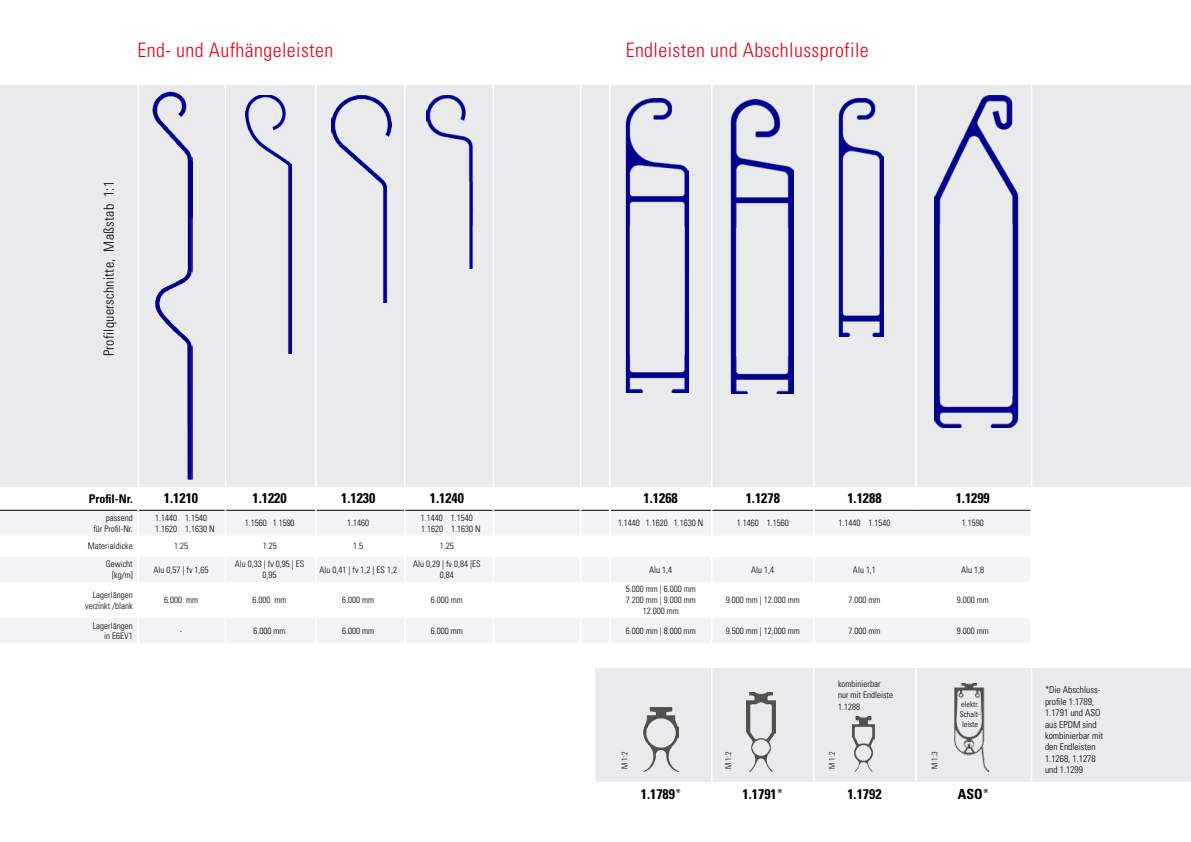
<style>
.page{position:relative;width:1191px;height:842px;background:#fff}
.page>*{position:absolute;margin:0;border:0;box-sizing:border-box;transform-origin:0 0}
.t1{font:300 condensed 20px "Univers LT Std";letter-spacing:.02em;color:#e2001a}
.t2{font:700 condensed 14px "Univers LT Std";color:#000}
.t3{font:300 condensed 14px "Univers LT Std";letter-spacing:.02em;color:#000}
.t4{font:700 condensed 12px "Univers LT Std";color:#000}
.t5{font:300 condensed 9.5px/11.4px "Univers LT Std";color:#000}
.t6{font:300 condensed 9px/10.8px "Univers LT Std";color:#000;text-align:right}
.t7{font:300 condensed 8px/9.6px "Univers LT Std";color:#000}
.s1{font-weight:300}
</style>
<div class="page">
<div style="left:595px;top:668px;width:596px;height:114px;background:#e8eaeb"></div>
<div style="left:0;top:85px;width:1191px;height:401px;background:#e8eaeb"></div>
<hr style="left:915px;top:85px;width:1px;height:724px;background:#fff">
<img style="left:246px;top:95px;width:45px;height:258px">
<img style="left:331px;top:95px;width:60px;height:207px">
<img style="left:426px;top:95px;width:47px;height:173px">
<img style="left:625px;top:98px;width:63px;height:294px">
<img style="left:934px;top:95px;width:84px;height:332px">
<svg style="left:0;top:511px;width:1030px;height:132px;fill:#f3f4f5"></svg>
<hr style="left:0;top:510px;width:137px;height:1px;background:#000">
<hr style="left:137px;top:510px;width:88px;height:1px;background:#000">
<hr style="left:225px;top:510px;width:89px;height:1px;background:#000">
<hr style="left:314px;top:510px;width:88px;height:1px;background:#000">
<hr style="left:402px;top:510px;width:89px;height:1px;background:#000">
<hr style="left:491px;top:510px;width:89px;height:1px;background:#000">
<svg style="left:581px;top:510px;width:28px;height:1px"></svg>
<hr style="left:609px;top:510px;width:102px;height:1px;background:#000">
<hr style="left:711px;top:510px;width:103px;height:1px;background:#000">
<hr style="left:814px;top:510px;width:101px;height:1px;background:#000">
<hr style="left:915px;top:510px;width:115px;height:1px;background:#000">
<hr style="left:813px;top:85px;width:1px;height:724px;background:#fff">
<hr style="left:315px;top:85px;width:1px;height:724px;background:#fff">
<hr style="left:404px;top:85px;width:1px;height:724px;background:#fff">
<hr style="left:492px;top:85px;width:2px;height:724px;background:#fff">
<hr style="left:580px;top:85px;width:1px;height:724px;background:#fff">
<hr style="left:711px;top:85px;width:1px;height:724px;background:#fff">
<hr style="left:609px;top:85px;width:1px;height:565px;background:#fff">
<hr style="left:1030px;top:85px;width:2px;height:727px;background:#fff">
<img style="left:730px;top:99px;width:63px;height:294px">
<img style="left:838px;top:98px;width:46px;height:238px">
<img style="left:955px;top:684px;width:33px;height:87px">
<img style="left:747px;top:692px;width:28px;height:79px">
<img style="left:643px;top:708px;width:35px;height:63px">
<img style="left:852px;top:716px;width:22px;height:55px">
<hr style="left:225px;top:85px;width:1px;height:724px;background:#fff">
<img style="left:152px;top:91px;width:40px;height:389px">
<hr style="left:137px;top:85px;width:2px;height:724px;background:#fff">
<h1 class="t1" style="left:137px;top:38px;width:197px">End- und Aufhängeleisten</h1>
<h1 class="t1" style="left:626px;top:38px;width:244px">Endleisten und Abschlussprofile</h1>
<h2 class="t3" style="left:101px;top:356px;width:177px;rotate:-90deg">Profilquerschnitte, Maßstab 1:1</h2>
<h3 class="t4" style="left:89px;top:491px;width:45px">Profil-Nr.</h3>
<h2 class="t2" style="left:164px;top:490px;width:36px">1.1210</h2>
<h2 class="t2" style="left:252px;top:490px;width:36px">1.1220</h2>
<h2 class="t2" style="left:341px;top:490px;width:36px">1.1230</h2>
<h2 class="t2" style="left:430px;top:490px;width:36px">1.1240</h2>
<h2 class="t2" style="left:643px;top:490px;width:36px">1.1268</h2>
<h2 class="t2" style="left:745px;top:490px;width:36px">1.1278</h2>
<h2 class="t2" style="left:847px;top:490px;width:36px">1.1288</h2>
<h2 class="t2" style="left:955px;top:490px;width:36px">1.1299</h2>
<p class="t6" style="left:93px;top:512px;width:41px">passend<br>für Profil-Nr.</p>
<p class="t6" style="left:155px;top:512px;width:61px;text-align:left">1.1440 1.1540<br>1.1620 1.1630 N</p>
<p class="t6" style="left:245px;top:518px;width:51px">1.1560 1.1590</p>
<p class="t6" style="left:347px;top:518px;width:23px">1.1460</p>
<p class="t6" style="left:421px;top:512px;width:61px;text-align:left">1.1440 1.1540<br>1.1620 1.1630 N</p>
<p class="t6" style="left:618px;top:518px;width:87px">1.1440 1.1620 1.1630 N</p>
<p class="t6" style="left:737px;top:518px;width:53px">1.1460 1.1560</p>
<p class="t6" style="left:838px;top:518px;width:53px">1.1440 1.1540</p>
<p class="t6" style="left:961px;top:518px;width:23px">1.1590</p>
<p class="t6" style="left:88px;top:541px;width:46px">Materialdicke</p>
<p class="t6" style="left:174px;top:541px;width:15px">1.25</p>
<p class="t6" style="left:263px;top:541px;width:15px">1.25</p>
<p class="t6" style="left:353px;top:541px;width:11px">1.5</p>
<p class="t6" style="left:440px;top:541px;width:15px">1.25</p>
<p class="t6" style="left:106px;top:559px;width:29px">Gewicht [kg/m]</p>
<p class="t6" style="left:153px;top:564px;width:56px">Alu 0,57 | fv 1,65</p>
<p class="t6" style="left:235px;top:559px;width:71px;text-align:center">Alu 0,33 | fv 0,95 | ES<br>0,95</p>
<p class="t6" style="left:319px;top:564px;width:79px">Alu 0,41 | fv 1,2 | ES 1,2</p>
<p class="t6" style="left:413px;top:559px;width:69px;text-align:center">Alu 0,29 | fv 0,84 |ES<br>0,84</p>
<p class="t6" style="left:649px;top:564px;width:24px">Alu 1,4</p>
<p class="t6" style="left:751px;top:564px;width:24px">Alu 1,4</p>
<p class="t6" style="left:853px;top:564px;width:24px">Alu 1,1</p>
<p class="t6" style="left:961px;top:564px;width:24px">Alu 1,8</p>
<p class="t6" style="left:85px;top:589px;width:49px">Lagerlängen verzinkt /blank</p>
<p class="t6" style="left:164px;top:595px;width:35px">6.000 mm</p>
<p class="t6" style="left:253px;top:595px;width:35px">6.000 mm</p>
<p class="t6" style="left:342px;top:595px;width:33px">6.000 mm</p>
<p class="t6" style="left:431px;top:595px;width:33px">6.000 mm</p>
<p class="t6" style="left:625px;top:584px;width:71px;text-align:center">5.000 mm | 6.000 mm<br>7.200 mm | 9.000 mm<br>12.000 mm</p>
<p class="t6" style="left:726px;top:595px;width:75px">9.000 mm | 12.000 mm</p>
<p class="t6" style="left:848px;top:595px;width:33px">7.000 mm</p>
<p class="t6" style="left:956px;top:595px;width:33px">9.000 mm</p>
<p class="t6" style="left:93px;top:620px;width:41px">Lagerlängen in E6EV1</p>
<p class="t6" style="left:180px;top:625px;width:4px">-</p>
<p class="t6" style="left:254px;top:625px;width:33px">6.000 mm</p>
<p class="t6" style="left:342px;top:625px;width:33px">6.000 mm</p>
<p class="t6" style="left:431px;top:625px;width:33px">6.000 mm</p>
<p class="t6" style="left:625px;top:625px;width:71px">6.000 mm | 8.000 mm</p>
<p class="t6" style="left:725px;top:625px;width:75px">9.500 mm | 12.000 mm</p>
<p class="t6" style="left:848px;top:625px;width:33px">7.000 mm</p>
<p class="t6" style="left:956px;top:625px;width:33px">9.000 mm</p>
<p class="t6" style="left:838px;top:678px;width:56px;text-align:left">kombinierbar nur mit Endleiste</p>
<p class="t6" style="left:838px;top:701px;width:23px">1.1288</p>
<p class="t7" style="left:620px;top:769px;width:19px;rotate:-90deg">M 1:2</p>
<p class="t7" style="left:723px;top:769px;width:19px;rotate:-90deg">M 1:2</p>
<p class="t7" style="left:827px;top:769px;width:19px;rotate:-90deg">M 1:2</p>
<p class="t7" style="left:929px;top:769px;width:19px;rotate:-90deg">M 1:3</p>
<h2 class="t2" style="left:641px;top:785px;width:42px">1.1789<span class="s1">*</span></h2>
<h2 class="t2" style="left:742px;top:785px;width:42px">1.1791<span class="s1">*</span></h2>
<h2 class="t2" style="left:847px;top:785px;width:36px">1.1792</h2>
<p class="t7" style="left:959px;top:700px;width:22px">elektr.<br>Schalt&shy;leiste</p>
<h2 class="t2" style="left:957px;top:785px;width:33px">ASO<span class="s1">*</span></h2>
<p class="t5" style="left:1045px;top:684px;width:60px">*Die Abschluss&shy;profile 1.1789,<br>1.1791 und ASO aus EPDM sind kombinierbar mit den Endleisten<br>1.1268, 1.1278 und 1.1299</p>
</div>
